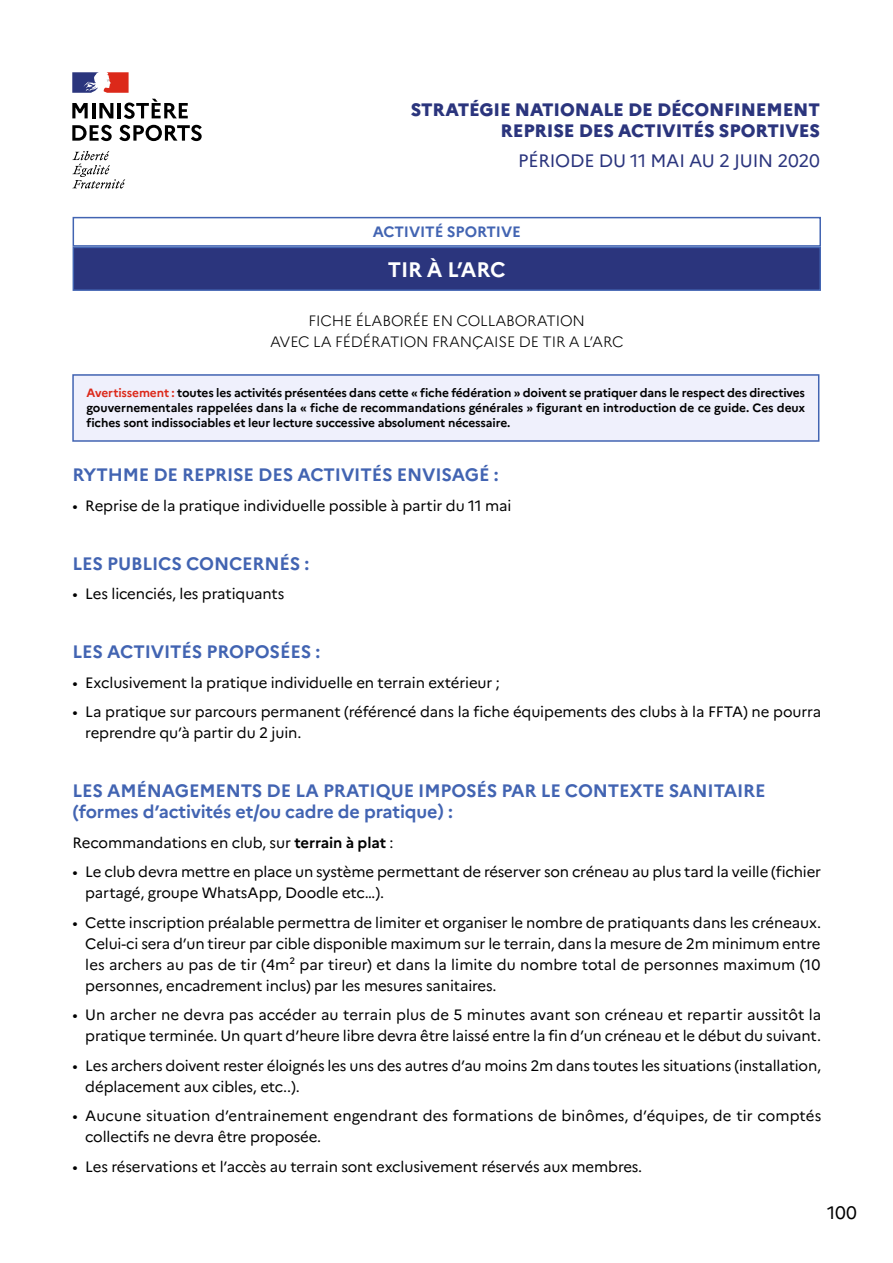
<style>
.page{position:relative;width:893px;height:1263px;background:#fff}
.page>*{position:absolute;margin:0;border:0;box-sizing:border-box;transform-origin:0 0}
.Heading_SPORT{font:700 21px "Marianne";letter-spacing:-.01em;color:#fff}
.TEXTE{font:700 18px/21px "Marianne";letter-spacing:-.01em;color:#4264b2}
.t1{font:800 18px/21px "Marianne";letter-spacing:-.01em;color:#2b357d;text-align:right}
.t2{font:18px "Marianne";letter-spacing:-.01em;color:#2b357d}
.t3{font:18px "Marianne";color:#000}
.TEXTE-2{font:15px/21px "Marianne";letter-spacing:-.01em;color:#000}
.TEXTE-3{font:15px/21px "Marianne";letter-spacing:.01em;color:#000}
.TEXTE-4{font:300 15px/21px "Marianne";letter-spacing:-.01em;color:#000;text-align:center}
.t4{font:700 15px "Marianne";letter-spacing:-.01em;color:#4264b2}
.t5{font:700 12px/15px "Marianne";letter-spacing:-.01em;color:#000;text-align:justify}
.s1{color:#dc291a}
.s2{font-weight:700}
</style>
<div class="page">
<div style="left:73px;top:217px;width:748px;height:30px;border:2px solid #4264b2"></div>
<div style="left:73px;top:375px;width:746px;height:66px;background:#eff0fc"></div>
<div style="left:72px;top:374px;width:747px;height:68px;border:2px solid #4264b2"></div>
<svg style="left:72px;top:103px;width:16px;height:15px"></svg>
<hr style="left:92px;top:103px;width:3px;height:15px;background:#000">
<svg style="left:99px;top:103px;width:14px;height:15px"></svg>
<hr style="left:118px;top:103px;width:3px;height:15px;background:#000">
<svg style="left:124px;top:99px;width:64px;height:20px"></svg>
<svg style="left:72px;top:125px;width:40px;height:16px"></svg>
<svg style="left:119px;top:125px;width:83px;height:16px"></svg>
<svg style="left:72px;top:151px;width:53px;height:38px"></svg>
<svg style="left:72px;top:72px;width:57px;height:21px"></svg>
<div style="left:73px;top:247px;width:747px;height:43px;background:#2b357d"></div>
<div style="left:73px;top:247px;width:748px;height:44px;border:2px solid #4264b2"></div>
<p class="t1" style="left:411px;top:99px;width:411px">STRATÉGIE NATIONALE DE DÉCONFINEMENT<br>REPRISE DES ACTIVITÉS SPORTIVES</p>
<p class="t2" style="left:518px;top:149px;width:303px">PÉRIODE DU 11 MAI AU 2 JUIN 2020</p>
<p class="t4" style="left:373px;top:223px;width:150px">ACTIVITÉ SPORTIVE</p>
<p class="Heading_SPORT" style="left:388px;top:256px;width:119px">TIR À L’ARC</p>
<p class="TEXTE-4" style="left:270px;top:310px;width:355px">FICHE ÉLABORÉE EN COLLABORATION<br>AVEC LA FÉDÉRATION FRANÇAISE DE TIR A L’ARC</p>
<p class="t5" style="left:87px;top:386px;width:720px"><span class="s1">Avertissement :</span> toutes les activités présentées dans cette « fiche fédération » doivent se pratiquer dans le respect des directives gouvernementales rappelées dans la « fiche de recommandations générales » figurant en introduction de ce guide. Ces deux fiches sont indissociables et leur lecture successive absolument nécessaire.</p>
<p class="TEXTE" style="left:73px;top:464px;width:427px">RYTHME DE REPRISE DES ACTIVITÉS ENVISAGÉ :</p>
<p class="TEXTE-2" style="left:73px;top:495px;width:440px">• Reprise de la pratique individuelle possible à partir du 11 mai</p>
<p class="TEXTE" style="left:73px;top:553px;width:238px">LES PUBLICS CONCERNÉS :</p>
<p class="TEXTE-2" style="left:73px;top:583px;width:213px">• Les licenciés, les pratiquants</p>
<p class="TEXTE" style="left:73px;top:641px;width:249px">LES ACTIVITÉS PROPOSÉES :</p>
<p class="TEXTE-2" style="left:73px;top:672px;width:429px">• Exclusivement la pratique individuelle en terrain extérieur ;</p>
<p class="TEXTE-2" style="left:85px;top:701px;width:737px;text-indent:-13px">• La pratique sur parcours permanent (référencé dans la fiche équipements des clubs à la FFTA) ne pourra reprendre qu’à partir du 2 juin.</p>
<p class="TEXTE" style="left:73px;top:780px;width:694px">LES AMÉNAGEMENTS DE LA PRATIQUE IMPOSÉS PAR LE CONTEXTE SANITAIRE (formes d’activités et/ou cadre de pratique) :</p>
<p class="TEXTE-2" style="left:73px;top:832px;width:323px">Recommandations en club, sur <span class="s2">terrain à plat</span> :</p>
<p class="TEXTE-2" style="left:85px;top:861px;width:737px;text-indent:-13px">• Le club devra mettre en place un système permettant de réserver son créneau au plus tard la veille (fichier partagé, groupe WhatsApp, Doodle etc…).</p>
<p class="TEXTE-2" style="left:85px;top:912px;width:737px;text-align:justify;text-indent:-13px">• Cette inscription préalable permettra de limiter et organiser le nombre de pratiquants dans les créneaux.<br>Celui-ci sera d’un tireur par cible disponible maximum sur le terrain, dans la mesure de 2m minimum entre les archers au pas de tir (4m² par tireur) et dans la limite du nombre total de personnes maximum (10 personnes, encadrement inclus) par les mesures sanitaires.</p>
<p class="TEXTE-2" style="left:73px;top:1004px;width:750px;text-align:right">• Un archer ne devra pas accéder au terrain plus de 5 minutes avant son créneau et repartir aussitôt la pratique terminée. Un quart d’heure libre devra être laissé entre la fin d’un créneau et le début du suivant.</p>
<p class="TEXTE-2" style="left:85px;top:1055px;width:737px;text-indent:-13px">• Les archers doivent rester éloignés les uns des autres d’au moins 2m dans toutes les situations (installation, déplacement aux cibles, etc..).</p>
<p class="TEXTE-3" style="left:85px;top:1105px;width:737px;text-indent:-13px">• Aucune situation d’entrainement engendrant des formations de binômes, d’équipes, de tir comptés collectifs ne devra être proposée.</p>
<p class="TEXTE-2" style="left:73px;top:1156px;width:571px">• Les réservations et l’accès au terrain sont exclusivement réservés aux membres.</p>
<p class="t3" style="left:827px;top:1201px;width:31px">100</p>
</div>
